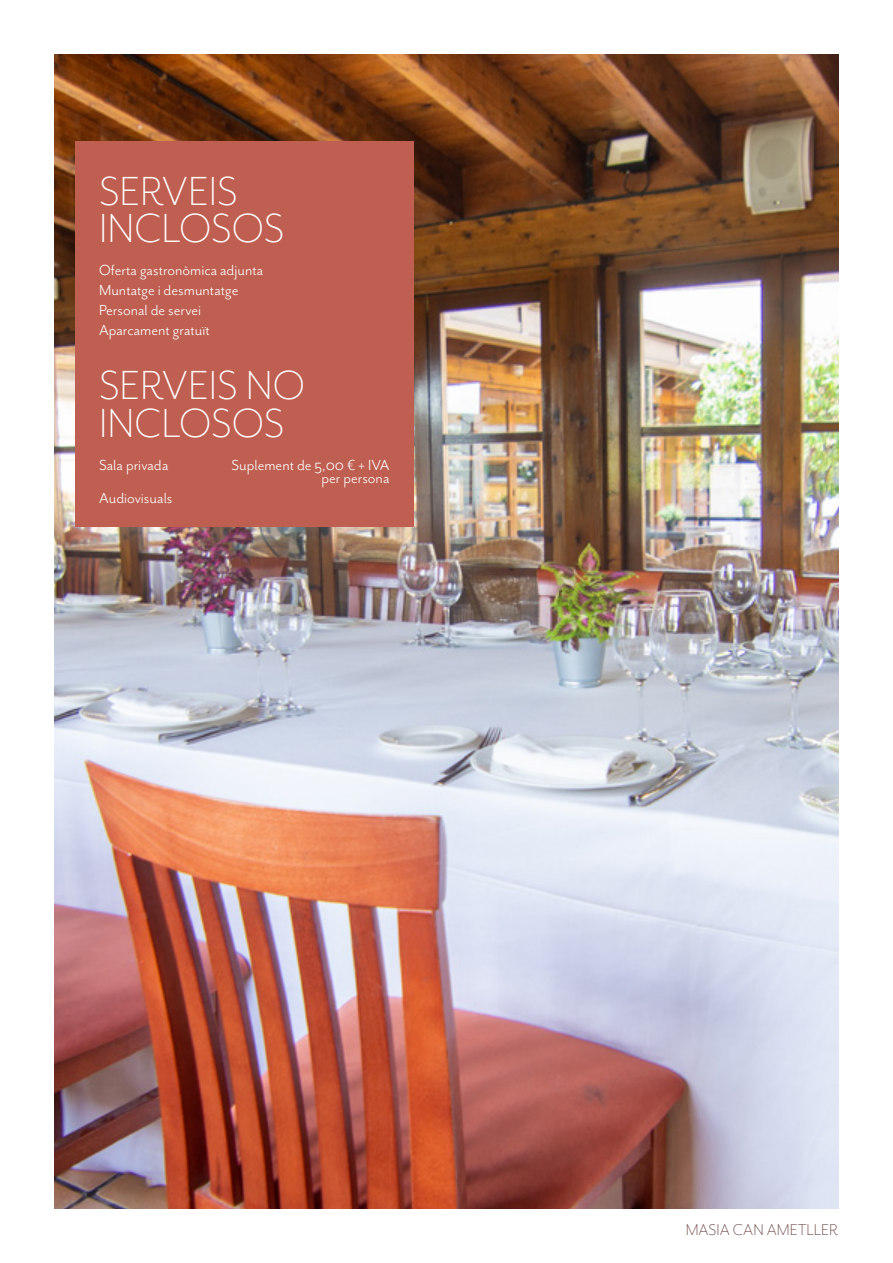
<style>
.page{position:relative;width:893px;height:1263px;background:#fff}
.page>*{position:absolute;margin:0;border:0;box-sizing:border-box;transform-origin:0 0}
.t1{font:300 46.8px/37.2px "Mr Eaves San OT";color:#fff}
.t2{font:300 18px "Mr Eaves San OT";color:#643d3b}
.t3{font:16.8px/20px "Mr Eaves San OT";color:#fff}
</style>
<div class="page">
<img style="left:54px;top:54px;width:785px;height:1155px">
<div style="left:75px;top:142px;width:338px;height:385px;background:#bf5f51"></div>
<h1 class="t1" style="left:99px;top:173px;width:187px">SERVEIS<br>INCLOSOS</h1>
<p class="t3" style="left:99px;top:260px;width:166px">Oferta gastronòmica adjunta<br>Muntatge i desmuntatge<br>Personal de servei<br>Aparcament gratuït</p>
<h1 class="t1" style="left:99px;top:367px;width:207px">SERVEIS NO<br>INCLOSOS</h1>
<p class="t3" style="left:99px;top:455px;width:71px">Sala privada</p>
<p class="t3" style="left:232px;top:458px;width:159px;line-height:13.2px;text-align:right">Suplement de 5,00 € + IVA per persona</p>
<p class="t3" style="left:99px;top:488px;width:75px">Audiovisuals</p>
<p class="t2" style="left:686px;top:1219px;width:154px">MASIA CAN AMETLLER</p>
</div>
